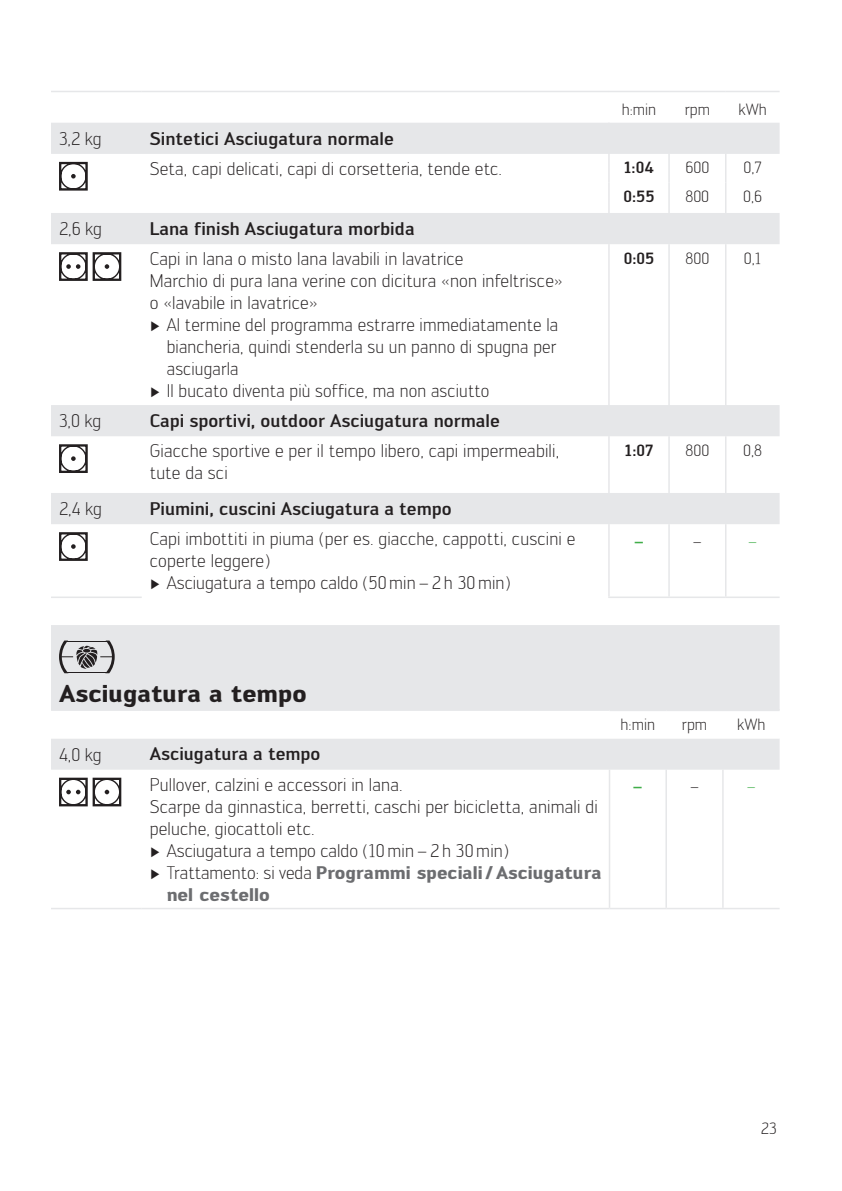
<style>
.page{position:relative;width:842px;height:1191px;background:#fff}
.page>*{position:absolute;margin:0;border:0;box-sizing:border-box;transform-origin:0 0}
.t1{font:700 24px "Engel";color:#231f20}
.t2{font:300 18px/22px "Engel";letter-spacing:.01em;color:#231f20}
.t3{font:500 18px "Engel";color:#231f20}
.t4{font:700 18px "Engel";color:#6c6d70}
.t5{font:300 16px "Engel";color:#231f20}
.t6{font:500 16px "Engel";color:#231f20}
.t7{font:500 16px "Engel";color:#40ae49}
.t8{font:300 16px "Engel";color:#40ae49}
.s1{font-family:"Century";font-weight:400;font-size:14px}
.s2{font-family:"Century";font-weight:400;font-size:14px;color:#231f20}
.s3{font-weight:300;color:#231f20}
</style>
<div class="page">
<svg style="left:51px;top:123px;width:729px;height:401px"></svg>
<hr style="left:608px;top:123px;width:2px;height:31px;background:#e6e7e9">
<hr style="left:608px;top:213px;width:2px;height:31px;background:#e6e7e9">
<hr style="left:608px;top:405px;width:2px;height:31px;background:#e6e7e9">
<hr style="left:608px;top:493px;width:2px;height:31px;background:#e6e7e9">
<hr style="left:51px;top:596px;width:91px;height:2px;background:#e6e7e9">
<hr style="left:608px;top:596px;width:61px;height:2px;background:#e6e7e9">
<hr style="left:669px;top:596px;width:57px;height:2px;background:#e6e7e9">
<hr style="left:726px;top:596px;width:54px;height:2px;background:#e6e7e9">
<hr style="left:51px;top:91px;width:91px;height:1px;background:#e6e7e9">
<hr style="left:142px;top:91px;width:467px;height:1px;background:#e6e7e9">
<hr style="left:609px;top:91px;width:60px;height:1px;background:#e6e7e9">
<hr style="left:669px;top:91px;width:57px;height:1px;background:#e6e7e9">
<hr style="left:726px;top:91px;width:54px;height:1px;background:#e6e7e9">
<hr style="left:668px;top:154px;width:2px;height:28px;background:#e6e7e9">
<svg style="left:725px;top:154px;width:1px;height:28px"></svg>
<hr style="left:668px;top:182px;width:2px;height:31px;background:#e6e7e9">
<hr style="left:725px;top:182px;width:1px;height:31px;background:#e6e7e9">
<hr style="left:608px;top:154px;width:2px;height:28px;background:#e6e7e9">
<hr style="left:608px;top:182px;width:2px;height:31px;background:#e6e7e9">
<hr style="left:608px;top:244px;width:2px;height:161px;background:#e6e7e9">
<hr style="left:668px;top:244px;width:2px;height:161px;background:#e6e7e9">
<hr style="left:725px;top:244px;width:1px;height:161px;background:#e6e7e9">
<hr style="left:608px;top:436px;width:2px;height:57px;background:#e6e7e9">
<hr style="left:668px;top:436px;width:2px;height:57px;background:#e6e7e9">
<hr style="left:725px;top:436px;width:1px;height:57px;background:#e6e7e9">
<hr style="left:608px;top:524px;width:2px;height:72px;background:#e6e7e9">
<hr style="left:668px;top:524px;width:2px;height:72px;background:#e6e7e9">
<hr style="left:725px;top:524px;width:1px;height:72px;background:#e6e7e9">
<svg style="left:62px;top:165px;width:23px;height:23px"></svg>
<div style="left:59px;top:162px;width:29px;height:29px;border:2px solid #231f20"></div>
<svg style="left:62px;top:255px;width:23px;height:23px"></svg>
<div style="left:59px;top:252px;width:29px;height:29px;border:2px solid #231f20"></div>
<svg style="left:96px;top:255px;width:22px;height:23px"></svg>
<div style="left:93px;top:252px;width:28px;height:29px;border:2px solid #231f20"></div>
<svg style="left:62px;top:447px;width:23px;height:23px"></svg>
<div style="left:59px;top:444px;width:29px;height:29px;border:2px solid #231f20"></div>
<svg style="left:62px;top:535px;width:23px;height:23px"></svg>
<div style="left:59px;top:532px;width:29px;height:29px;border:2px solid #231f20"></div>
<div style="left:51px;top:625px;width:729px;height:144px;background:#e6e7e9"></div>
<svg style="left:51px;top:711px;width:729px;height:27px"></svg>
<hr style="left:51px;top:907px;width:91px;height:2px;background:#e6e7e9">
<hr style="left:142px;top:907px;width:467px;height:2px;background:#e6e7e9">
<hr style="left:609px;top:907px;width:57px;height:2px;background:#e6e7e9">
<hr style="left:666px;top:907px;width:57px;height:2px;background:#e6e7e9">
<hr style="left:723px;top:907px;width:57px;height:2px;background:#e6e7e9">
<hr style="left:51px;top:709px;width:91px;height:2px;background:#e6e7e9">
<hr style="left:142px;top:709px;width:467px;height:2px;background:#e6e7e9">
<hr style="left:609px;top:709px;width:57px;height:2px;background:#e6e7e9">
<hr style="left:666px;top:709px;width:57px;height:2px;background:#e6e7e9">
<hr style="left:723px;top:709px;width:57px;height:2px;background:#e6e7e9">
<hr style="left:609px;top:769px;width:1px;height:138px;background:#e6e7e9">
<hr style="left:665px;top:769px;width:2px;height:138px;background:#e6e7e9">
<hr style="left:722px;top:769px;width:2px;height:138px;background:#e6e7e9">
<svg style="left:59px;top:640px;width:56px;height:33px;background:#a9a8aa"></svg>
<svg style="left:62px;top:780px;width:23px;height:23px"></svg>
<div style="left:59px;top:777px;width:29px;height:29px;border:2px solid #231f20"></div>
<svg style="left:96px;top:780px;width:22px;height:23px"></svg>
<div style="left:93px;top:777px;width:28px;height:29px;border:2px solid #231f20"></div>
<p class="t5" style="left:622px;top:100px;width:36px">h:min</p>
<p class="t5" style="left:685px;top:100px;width:27px">rpm</p>
<p class="t5" style="left:738px;top:100px;width:30px">kWh</p>
<p class="t2" style="left:59px;top:127px;width:44px">3,2 kg</p>
<p class="t3" style="left:150px;top:128px;width:246px">Sintetici Asciugatura normale</p>
<p class="t2" style="left:150px;top:157px;width:354px">Seta, capi delicati, capi di corsetteria, tende etc.</p>
<p class="t6" style="left:624px;top:158px;width:31px">1:04</p>
<p class="t5" style="left:685px;top:158px;width:25px">600</p>
<p class="t5" style="left:743px;top:158px;width:20px">0,7</p>
<p class="t6" style="left:623px;top:187px;width:32px">0:55</p>
<p class="t5" style="left:685px;top:187px;width:25px">800</p>
<p class="t5" style="left:743px;top:187px;width:21px">0,6</p>
<p class="t2" style="left:59px;top:218px;width:44px">2,6 kg</p>
<p class="t3" style="left:150px;top:218px;width:266px">Lana finish Asciugatura morbida</p>
<p class="t2" style="left:150px;top:248px;width:315px">Capi in lana o misto lana lavabili in lavatrice</p>
<p class="t2" style="left:150px;top:270px;width:415px">Marchio di pura lana verine con dicitura «non infeltrisce»</p>
<p class="t2" style="left:150px;top:292px;width:169px">o «lavabile in lavatrice»</p>
<p class="t2" style="left:150px;top:314px;width:410px"><span class="s1">►</span> Al termine del programma estrarre immediatamente la</p>
<p class="t2" style="left:167px;top:336px;width:391px">biancheria, quindi stenderla su un panno di spugna per</p>
<p class="t2" style="left:167px;top:358px;width:73px">asciugarla</p>
<p class="t2" style="left:150px;top:380px;width:341px"><span class="s1">►</span> Il bucato diventa più soffice, ma non asciutto</p>
<p class="t6" style="left:624px;top:249px;width:32px">0:05</p>
<p class="t5" style="left:685px;top:249px;width:25px">800</p>
<p class="t5" style="left:744px;top:249px;width:19px">0,1</p>
<p class="t2" style="left:59px;top:410px;width:44px">3,0 kg</p>
<p class="t3" style="left:150px;top:410px;width:352px">Capi sportivi, outdoor Asciugatura normale</p>
<p class="t2" style="left:150px;top:440px;width:411px">Giacche sportive e per il tempo libero, capi impermeabili, tute da sci</p>
<p class="t6" style="left:625px;top:441px;width:30px">1:07</p>
<p class="t5" style="left:685px;top:441px;width:25px">800</p>
<p class="t5" style="left:743px;top:441px;width:20px">0,8</p>
<p class="t2" style="left:59px;top:498px;width:44px">2,4 kg</p>
<p class="t3" style="left:150px;top:498px;width:303px">Piumini, cuscini Asciugatura a tempo</p>
<p class="t2" style="left:150px;top:528px;width:427px">Capi imbottiti in piuma (per es. giacche, cappotti, cuscini e coperte leggere)<br><span class="s1">►</span> Asciugatura a tempo caldo (50min–2 h 30min)</p>
<p class="t7" style="left:634px;top:532px;width:12px">–</p>
<p class="t5" style="left:693px;top:532px;width:11px">–</p>
<p class="t8" style="left:748px;top:532px;width:11px">–</p>
<h1 class="t1" style="left:59px;top:679px;width:249px">Asciugatura a tempo</h1>
<p class="t2" style="left:59px;top:743px;width:44px">4,0 kg</p>
<p class="t3" style="left:150px;top:743px;width:172px">Asciugatura a tempo</p>
<p class="t2" style="left:150px;top:773px;width:254px">Pullover, calzini e accessori in lana.</p>
<p class="t2" style="left:150px;top:795px;width:450px">Scarpe da ginnastica, berretti, caschi per bicicletta, animali di</p>
<p class="t2" style="left:150px;top:817px;width:166px">peluche, giocattoli etc.</p>
<p class="t2" style="left:150px;top:839px;width:361px"><span class="s1">►</span> Asciugatura a tempo caldo (10min–2 h 30min)</p>
<p class="t4" style="left:150px;top:861px;width:453px"><span class="s2">►</span> <span class="s3">Trattamento: si veda</span> Programmi speciali / -Asciugatura</p>
<p class="t4" style="left:167px;top:883px;width:104px">nel cestello</p>
<p class="t5" style="left:621px;top:715px;width:36px">h:min</p>
<p class="t5" style="left:682px;top:715px;width:27px">rpm</p>
<p class="t5" style="left:737px;top:715px;width:30px">kWh</p>
<p class="t7" style="left:633px;top:777px;width:12px">–</p>
<p class="t5" style="left:690px;top:777px;width:11px">–</p>
<p class="t8" style="left:746px;top:777px;width:11px">–</p>
<p class="t5" style="left:761px;top:1119px;width:17px">23</p>
</div>
